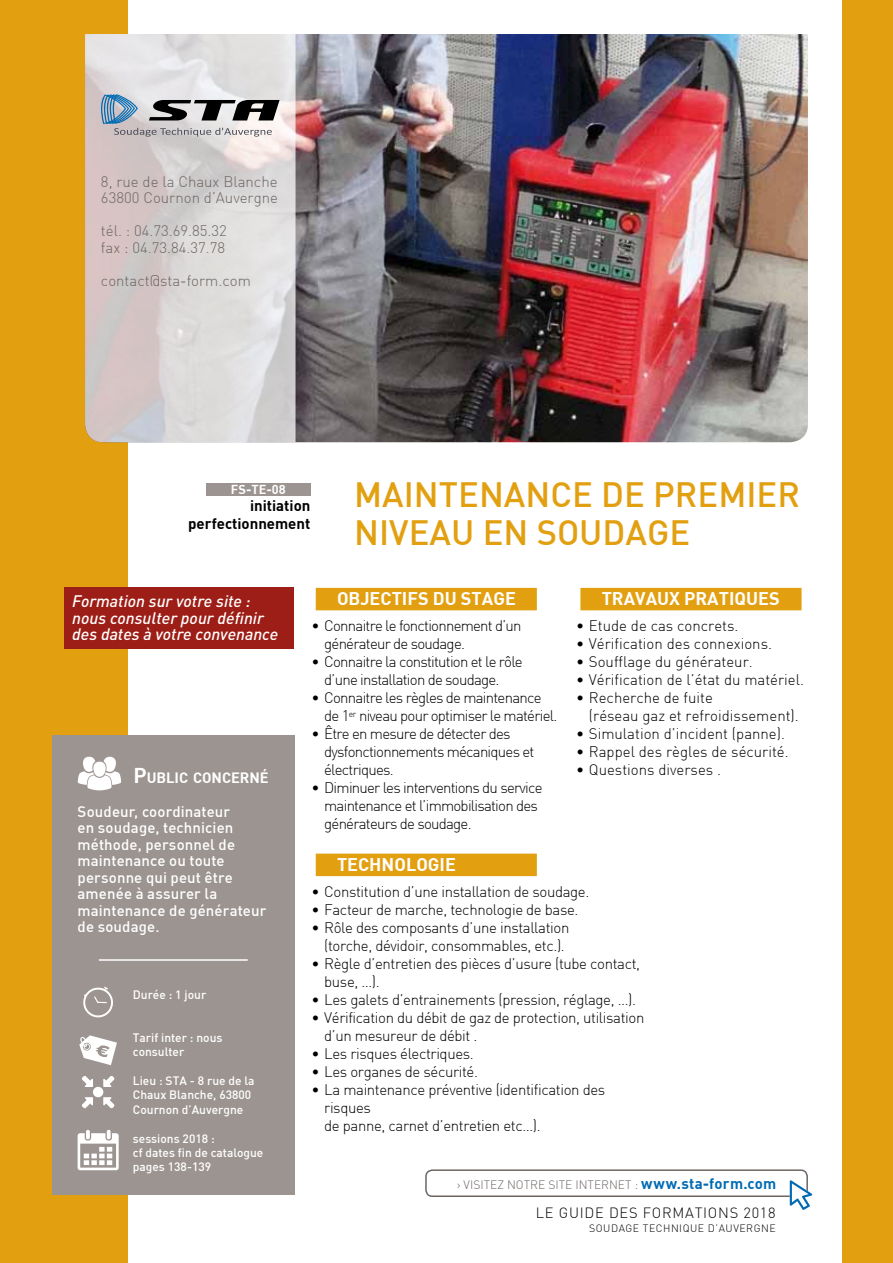
<style>
.page{position:relative;width:893px;height:1263px;background:#fff}
.page>*{position:absolute;margin:0;border:0;box-sizing:border-box;transform-origin:0 0}
.t1{font:500 34.5px/37.8px "DIN";color:#e2a011}
.t2{font:700 18px "DIN";color:#fff}
.t3{font:italic 500 16.5px/16.5px "DIN";color:#fff}
.t4{font:300 15px/18px "DIN";letter-spacing:-.025em;color:#000}
.t5{font:300 15px/18px "DIN";letter-spacing:-.05em;color:#000}
.t6{font:300 15px/18px "DIN";color:#000}
.t7{font:500 15px/16.5px "DIN";letter-spacing:.01em;color:#fff}
.t8{font:300 15px/16.5px "DIN";color:#6d6663}
.t9{font:700 15px/17.7px "DIN";color:#000;text-align:right}
.t10{font:700 15px "DIN";letter-spacing:.02em;color:#006ab3}
.t11{font:700 14.7px "DIN";letter-spacing:-.005em;color:#fff}
.t12{font:300 14.55px "DIN";letter-spacing:.05em;color:#000}
.t13{font:700 12.75px "DIN";color:#fff}
.t14{font:500 12px/14.4px "DIN";color:#fff}
.t15{font:300 12px "DIN";color:#6d6663}
.t16{font:300 10.5px "DIN";color:#000}
.s1{font-size:21px}
.s2{font-weight:300;font-size:12px;color:#6d6663}
</style>
<div class="page">
<div style="left:842px;top:0;width:51px;height:1263px;background:#e2a011"></div>
<div style="left:0;top:0;width:128px;height:1263px;background:#e2a011"></div>
<img style="left:296px;top:34px;width:512px;height:408px">
<div style="left:52px;top:736px;width:242px;height:459px;background:#9c9491"></div>
<div style="left:425px;top:1169px;width:383px;height:28px;border:2px solid #6d6663;border-radius:6px"></div>
<svg style="left:790px;top:1180px;width:22px;height:30px"></svg>
<svg style="left:78px;top:757px;width:43px;height:33px"></svg>
<hr style="left:99px;top:959px;width:149px;height:2px;background:#fff">
<svg style="left:79px;top:1035px;width:38px;height:30px"></svg>
<svg style="left:78px;top:1130px;width:41px;height:40px"></svg>
<svg style="left:82px;top:1076px;width:11px;height:11px"></svg>
<svg style="left:82px;top:1097px;width:11px;height:11px"></svg>
<svg style="left:103px;top:1097px;width:11px;height:11px"></svg>
<svg style="left:103px;top:1076px;width:11px;height:11px"></svg>
<div style="left:93px;top:1087px;width:10px;height:10px;background:#fff;border-radius:50%"></div>
<svg style="left:83px;top:986px;width:30px;height:32px"></svg>
<div style="left:580px;top:588px;width:221px;height:22px;background:#e2a011"></div>
<div style="left:316px;top:588px;width:221px;height:22px;background:#e2a011"></div>
<div style="left:64px;top:587px;width:229px;height:62px;background:#9d1e16"></div>
<div style="left:316px;top:854px;width:221px;height:22px;background:#e2a011"></div>
<div style="left:206px;top:483px;width:104px;height:12px;background:#9c9491"></div>
<svg style="left:85px;top:34px;width:211px;height:408px;background:#d9d4d4"></svg>
<svg style="left:98px;top:94px;width:182px;height:43px;background:#a2a4a9"></svg>
<p class="t8" style="left:101px;top:173px;width:179px">8, rue de la Chaux Blanche<br>63800 Cournon d’Auvergne</p>
<p class="t8" style="left:101px;top:222px;width:127px">tél. : 04.73.69.85.32 fax : 04.73.84.37.78</p>
<p class="t8" style="left:101px;top:272px;width:151px">contact@sta-form.com</p>
<p class="t13" style="left:231px;top:481px;width:56px">FS-te-08</p>
<p class="t9" style="left:188px;top:496px;width:124px">initiation perfectionnement</p>
<h1 class="t1" style="left:354px;top:474px;width:447px">Maintenance de prem ier niveau en soudage</h1>
<p class="t3" style="left:72px;top:592px;width:180px">Formation sur votre site :</p>
<p class="t2" style="left:337px;top:587px;width:44px">Objectifs</p>
<p class="t2" style="left:433px;top:587px;width:82px">dustage</p>
<p class="t2" style="left:602px;top:587px;width:94px">Travau x pratiques</p>
<p class="t3" style="left:72px;top:609px;width:208px">nous consulter pour définir des dates à votre convenance</p>
<p class="t6" style="left:576px;top:616px;width:164px">• Etude de cas concrets.</p>
<p class="t6" style="left:576px;top:634px;width:197px">• Vérification des connexions.</p>
<p class="t6" style="left:576px;top:652px;width:178px">• Soufflage du générateur.</p>
<p class="t6" style="left:576px;top:670px;width:229px">• Vérification de l’état du matériel.</p>
<p class="t6" style="left:589px;top:688px;width:211px;text-indent:-13px">• Recherche de fuite<br>(réseau gaz et refroidissement).</p>
<p class="t6" style="left:576px;top:724px;width:210px">• Simulation d’incident (panne).</p>
<p class="t6" style="left:576px;top:742px;width:214px">• Rappel des règles de sécurité.</p>
<p class="t6" style="left:576px;top:760px;width:146px">• Questions diverses .</p>
<p class="t5" style="left:324px;top:617px;width:199px;text-indent:-13px">• Connaitre le fonctionnement d’un générateur de soudage.</p>
<p class="t5" style="left:324px;top:653px;width:200px;text-indent:-13px">• Connaitre la constitution et le rôle d’une installation de soudage.</p>
<p class="t5" style="left:324px;top:689px;width:235px;text-indent:-13px">• Connaitre les règles de maintenance de 1<sup>er</sup> niveau pour optimiser le matériel.</p>
<p class="t5" style="left:324px;top:725px;width:212px;text-indent:-13px">• Être en mesure de détecter des dysfonctionnements mécaniques et électriques.</p>
<p class="t5" style="left:324px;top:779px;width:220px;text-indent:-13px">• Diminuer les interventions du service maintenance et l’immobilisation des générateurs de soudage.</p>
<p class="t11" style="left:133px;top:768px;width:137px"><span class="s1">P</span>UBLIC CONCERNÉ</p>
<p class="t7" style="left:78px;top:803px;width:190px">Soudeur, coordinateur<br>en soudage, technicien méthode, personnel de maintenance ou toute personne qui peut être amenée à assurer la maintenance de générateur de soudage.</p>
<p class="t2" style="left:337px;top:852px;width:57px">Technolo</p>
<p class="t2" style="left:428px;top:852px;width:20px">gie</p>
<p class="t4" style="left:311px;top:882px;width:279px">• Constitution d’une installation de soudage.</p>
<p class="t4" style="left:311px;top:900px;width:269px">• Facteur de marche, technologie de base.</p>
<p class="t4" style="left:311px;top:918px;width:259px;text-align:center">• Rôle des composants d’une installation (torche, dévidoir, consommables, etc.).</p>
<p class="t4" style="left:324px;top:954px;width:317px;text-indent:-13px">• Règle d’entretien des pièces d’usure (tube contact, buse, …).</p>
<p class="t4" style="left:311px;top:990px;width:326px">• Les galets d’entrainements (pression, réglage, …).</p>
<p class="t4" style="left:324px;top:1008px;width:322px;text-indent:-13px">• Vérification du débit de gaz de protection, utilisation d’un mesureur de débit .</p>
<p class="t4" style="left:311px;top:1044px;width:164px">• Les risques électriques.</p>
<p class="t4" style="left:311px;top:1062px;width:168px">• Les organes de sécurité.</p>
<p class="t4" style="left:324px;top:1080px;width:283px;text-indent:-13px">• La maintenance préventive (identification des risques<br>de panne, carnet d’entretien etc…).</p>
<p class="t14" style="left:133px;top:987px;width:75px">Durée : 1 jour</p>
<p class="t14" style="left:133px;top:1030px;width:91px">Tarif inter : nous consulter</p>
<p class="t14" style="left:133px;top:1073px;width:123px">Lieu : STA - 8 rue de la<br>Chaux Blanche, 63800<br>Cournon d’Auvergne</p>
<p class="t14" style="left:133px;top:1131px;width:132px">sessions 2018 :<br>cf dates fin de catalogue pages 138-139</p>
<p class="t15" style="left:457px;top:1177px;width:14px">› visite</p>
<p class="t15" style="left:497px;top:1177px;width:19px">z notre</p>
<p class="t15" style="left:548px;top:1177px;width:7px">site</p>
<p class="t15" style="left:575px;top:1177px;width:12px">Internet</p>
<p class="t10" style="left:635px;top:1174px;width:143px"><span class="s2">:</span> www.sta-form.com</p>
<p class="t12" style="left:536px;top:1203px;width:241px">LE GUIDE DES FORMATIONS 2018</p>
<p class="t16" style="left:589px;top:1222px;width:15px">Soudage</p>
<p class="t16" style="left:643px;top:1222px;width:8px">technique</p>
<p class="t16" style="left:708px;top:1222px;width:19px">d’auvergne</p>
</div>
